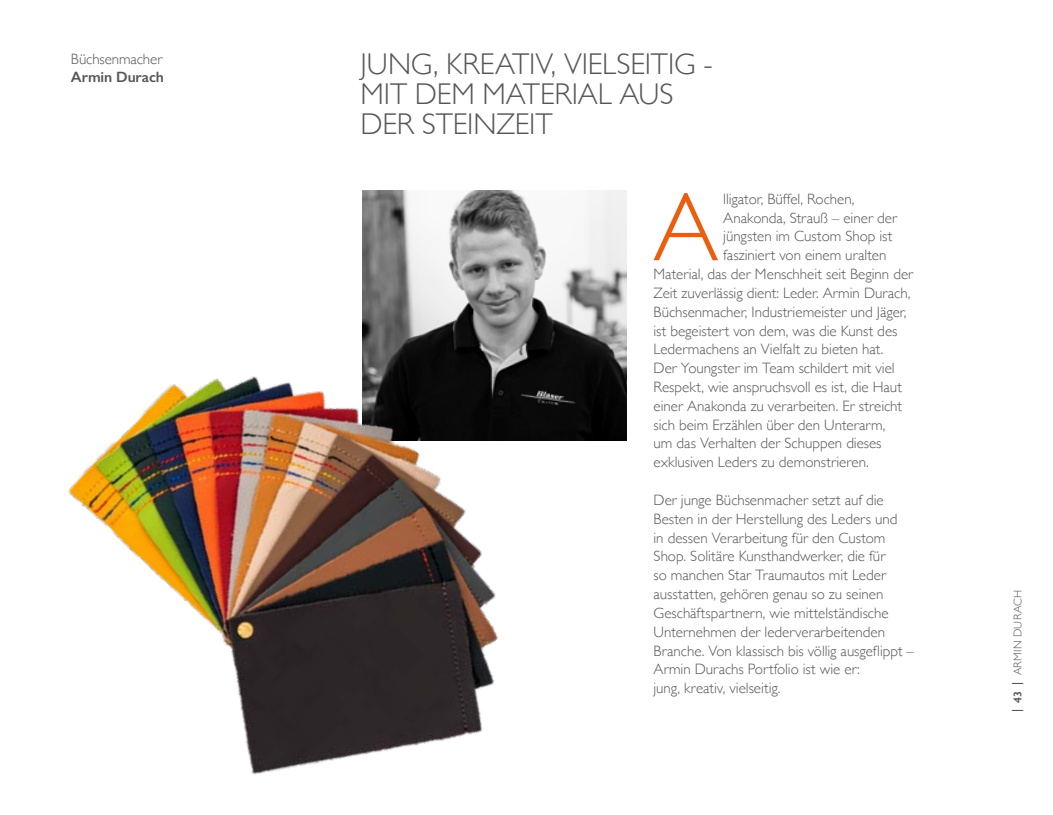
<style>
.page{position:relative;width:1053px;height:815px;background:#fff}
.page>*{position:absolute;margin:0;border:0;box-sizing:border-box;transform-origin:0 0}
.t1{font:300 97.75px "Gill Sans";color:#eb5e0e}
.t2{font:300 30px/30px "Gill Sans";letter-spacing:-.005em;color:#565656}
.t3{font:300 15px/18.9px "Gill Sans";color:#565656}
.t4{font:600 15px "Gill Sans";letter-spacing:-.005em;color:#565656}
.t5{font:300 11.25px "Gill Sans";letter-spacing:.025em;color:#565656}
.s1{font-weight:600}
</style>
<div class="page">
<img style="left:362px;top:190px;width:265px;height:251px">
<img style="left:68px;top:295px;width:520px;height:480px">
<p class="t3" style="left:71px;top:48px;width:93px">Büchsenmacher</p>
<p class="t4" style="left:71px;top:67px;width:95px">Armin Durach</p>
<h2 class="t2" style="left:360px;top:48px;width:354px">JUNG, KREATIV, VIELSEITIG -<br>MIT DEM MATERIAL AUS<br>DER STEINZEIT</h2>
<h1 class="t1" style="left:653px;top:151px;width:67px">A</h1>
<p class="t3" style="left:723px;top:189px;width:133px">lligator, Büffel, Rochen,</p>
<p class="t3" style="left:723px;top:208px;width:175px">Anakonda, Strauß – einer der</p>
<p class="t3" style="left:723px;top:226px;width:171px">jüngsten im Custom Shop ist</p>
<p class="t3" style="left:723px;top:245px;width:165px">fasziniert von einem uralten</p>
<p class="t3" style="left:653px;top:264px;width:261px">Material, das der Menschheit seit Beginn der</p>
<p class="t3" style="left:653px;top:283px;width:258px">Zeit zuverlässig dient: Leder. Armin Durach,</p>
<p class="t3" style="left:653px;top:302px;width:254px">Büchsenmacher, Industriemeister und Jäger,</p>
<p class="t3" style="left:653px;top:320px;width:245px">ist begeistert von dem, was die Kunst des</p>
<p class="t3" style="left:653px;top:339px;width:231px">Ledermachens an Vielfalt zu bieten hat.</p>
<p class="t3" style="left:653px;top:358px;width:243px">Der Youngster im Team schildert mit viel</p>
<p class="t3" style="left:653px;top:377px;width:250px">Respekt, wie anspruchsvoll es ist, die Haut</p>
<p class="t3" style="left:653px;top:396px;width:250px">einer Anakonda zu verarbeiten. Er streicht</p>
<p class="t3" style="left:653px;top:415px;width:233px">sich beim Erzählen über den Unterarm,</p>
<p class="t3" style="left:653px;top:433px;width:229px">um das Verhalten der Schuppen dieses</p>
<p class="t3" style="left:653px;top:452px;width:217px">exklusiven Leders zu demonstrieren.</p>
<p class="t3" style="left:653px;top:490px;width:262px">Der junge Büchsenmacher setzt auf die Besten in der Herstellung des Leders und<br>in dessen Verarbeitung für den Custom Shop. Solitäre Kunsthandwerker, die für<br>so manchen Star Traumautos mit Leder ausstatten, gehören genau so zu seinen Geschäftspartnern, wie mittelständische Unternehmen der lederverarbeitenden Branche. Von klassisch bis völlig ausgeflippt – Armin Durachs Portfolio ist wie er:<br>jung, kreativ, vielseitig.</p>
<p class="t5" style="left:1008px;top:712px;width:124px;rotate:-90deg"><span class="s1">| 43 |</span> ARMIN DURACH</p>
</div>
